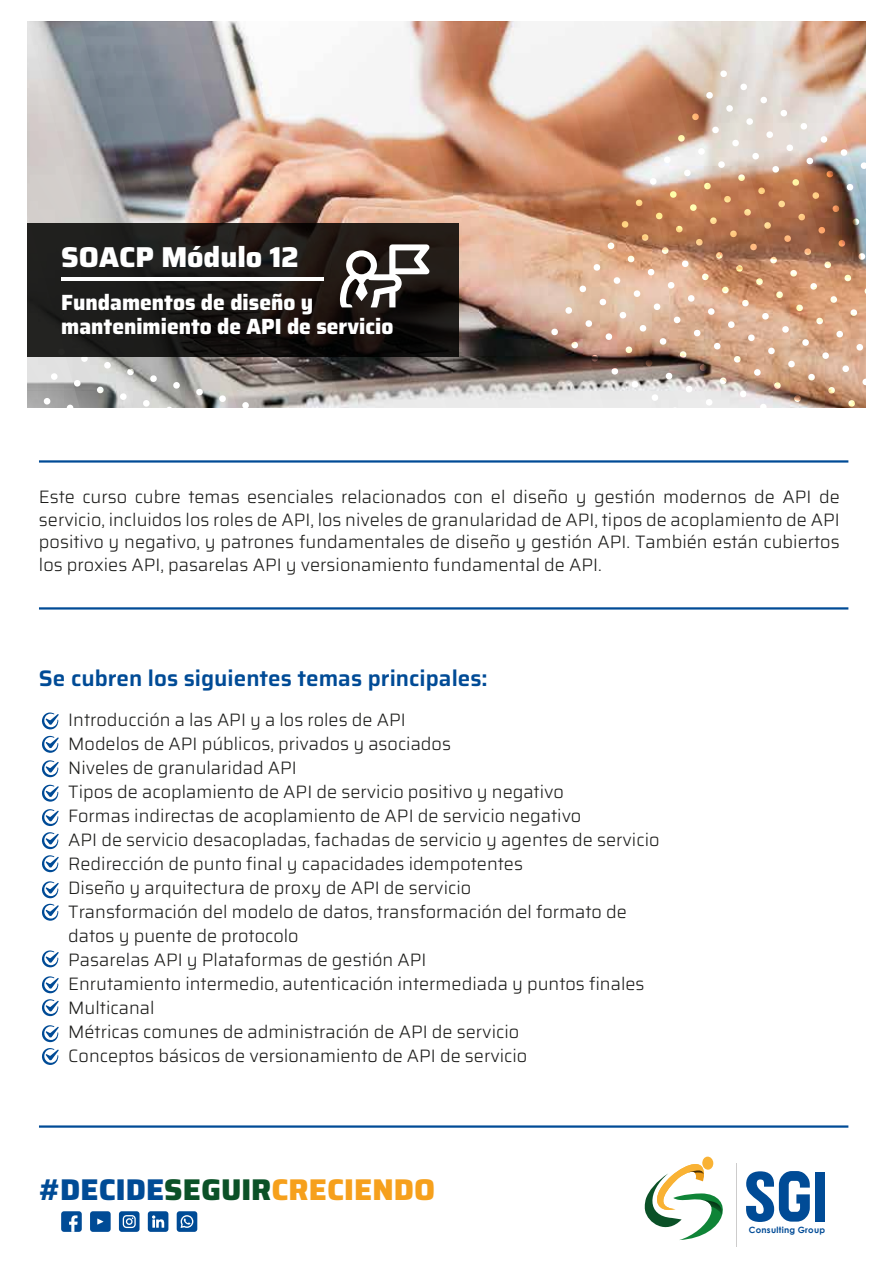
<style>
.page{position:relative;width:893px;height:1263px;background:#fff}
.page>*{position:absolute;margin:0;border:0;box-sizing:border-box;transform-origin:0 0}
.t1{font:800 30px "Saira";color:#f6a01c}
.t2{font:800 28.8px "Saira";color:#fff}
.t3{font:600 22.5px "Saira";color:#004b96}
.t4{font:800 22.05px/24.2px "Saira";color:#fff;scale:.95 1}
.t5{font:300 18px/24px "Saira";color:#1d1d1b;text-align:justify}
.t6{font:700 8.7px "Century Gothic";letter-spacing:.03em;color:#004b96}
.s1{color:#004b96}
.s2{color:#0b5127}
</style>
<div class="page">
<img style="left:184px;top:22px;width:53px;height:385px">
<img style="left:237px;top:22px;width:157px;height:385px">
<svg style="left:134px;top:22px;width:50px;height:385px;background:#85888f"></svg>
<svg style="left:27px;top:22px;width:107px;height:386px;background:#adaeb1"></svg>
<img style="left:565px;top:22px;width:301px;height:386px">
<svg style="left:604px;top:22px;width:52px;height:385px;background:#cba189"></svg>
<svg style="left:656px;top:22px;width:157px;height:385px;background:#cfab95"></svg>
<svg style="left:551px;top:22px;width:53px;height:385px"></svg>
<img style="left:394px;top:22px;width:157px;height:385px">
<svg style="left:27px;top:223px;width:431px;height:134px;background:#1a1815"></svg>
<hr style="left:61px;top:277px;width:262px;height:4px;background:#fff">
<svg style="left:340px;top:244px;width:90px;height:63px"></svg>
<hr style="left:39px;top:460px;width:809px;height:3px;background:#004b96">
<hr style="left:39px;top:607px;width:809px;height:2px;background:#004b96">
<hr style="left:39px;top:1125px;width:809px;height:3px;background:#004b96">
<div style="left:61px;top:1211px;width:21px;height:21px;background:#004b96;border-radius:3px"></div>
<svg style="left:69px;top:1215px;width:9px;height:17px"></svg>
<div style="left:90px;top:1211px;width:21px;height:21px;background:#004b96;border-radius:3px"></div>
<svg style="left:97px;top:1218px;width:6px;height:6px"></svg>
<div style="left:119px;top:1211px;width:21px;height:21px;background:#004b96;border-radius:3px"></div>
<svg style="left:123px;top:1215px;width:13px;height:13px"></svg>
<div style="left:148px;top:1211px;width:20px;height:21px;background:#004b96;border-radius:3px"></div>
<svg style="left:152px;top:1215px;width:12px;height:13px"></svg>
<div style="left:177px;top:1211px;width:20px;height:21px;background:#004b96;border-radius:3px"></div>
<svg style="left:181px;top:1215px;width:12px;height:13px"></svg>
<hr style="left:736px;top:1163px;width:1px;height:83px;background:#cdcccc">
<svg style="left:746px;top:1171px;width:64px;height:51px"></svg>
<div style="left:815px;top:1172px;width:10px;height:49px;background:#004b96"></div>
<svg style="left:644px;top:1159px;width:79px;height:81px"></svg>
<div style="left:702px;top:1156px;width:11px;height:14px;background:#f9b234;border-radius:50%"></div>
<svg style="left:42px;top:712px;width:17px;height:18px"></svg>
<svg style="left:42px;top:736px;width:17px;height:17px"></svg>
<svg style="left:42px;top:760px;width:17px;height:17px"></svg>
<svg style="left:42px;top:785px;width:17px;height:17px"></svg>
<svg style="left:42px;top:809px;width:17px;height:17px"></svg>
<svg style="left:42px;top:832px;width:17px;height:17px"></svg>
<svg style="left:42px;top:855px;width:17px;height:17px"></svg>
<svg style="left:42px;top:881px;width:17px;height:17px"></svg>
<svg style="left:42px;top:904px;width:17px;height:17px"></svg>
<svg style="left:42px;top:950px;width:17px;height:17px"></svg>
<svg style="left:42px;top:976px;width:17px;height:17px"></svg>
<svg style="left:42px;top:999px;width:17px;height:17px"></svg>
<svg style="left:42px;top:1025px;width:17px;height:17px"></svg>
<svg style="left:42px;top:1048px;width:17px;height:17px"></svg>
<h2 class="t2" style="left:61px;top:235px;width:239px">SOACP Módulo 12</h2>
<p class="t4" style="left:61px;top:290px;width:351px">Fundamentos de diseño y mantenimiento de API de servicio</p>
<p class="t5" style="left:39px;top:485px;width:802px;line-height:22.5px">Este curso cubre temas esenciales relacionados con el diseño y gestión modernos de API de servicio, incluidos los roles de API, los niveles de granularidad de API, tipos de acoplamiento de API positivo y negativo, y patrones fundamentales de diseño y gestión API. También están cubiertos los proxies API, pasarelas API y versionamiento fundamental de API.</p>
<p class="t3" style="left:39px;top:660px;width:450px">Se cubren los siguientes temas principales:</p>
<p class="t5" style="left:68px;top:707px;width:593px;text-align:left">Introducción a las API y a los roles de API<br>Modelos de API públicos, privados y asociados<br>Niveles de granularidad API<br>Tipos de acoplamiento de API de servicio positivo y negativo<br>Formas indirectas de acoplamiento de API de servicio negativo<br>API de servicio desacopladas, fachadas de servicio y agentes de servicio Redirección de punto final y capacidades idempotentes<br>Diseño y arquitectura de proxy de API de servicio<br>Transformación del modelo de datos, transformación del formato de datos y puente de protocolo<br>Pasarelas API y Plataformas de gestión API<br>Enrutamiento intermedio, autenticación intermediada y puntos finales Multicanal<br>Métricas comunes de administración de API de servicio<br>Conceptos básicos de versionamiento de API de servicio</p>
<h1 class="t1" style="left:39px;top:1166px;width:398px"><span class="s1">#DECIDE</span><span class="s2">SEGUIR</span>CRECIENDO</h1>
<p class="t6" style="left:749px;top:1223px;width:78px">Consulting Group</p>
</div>
